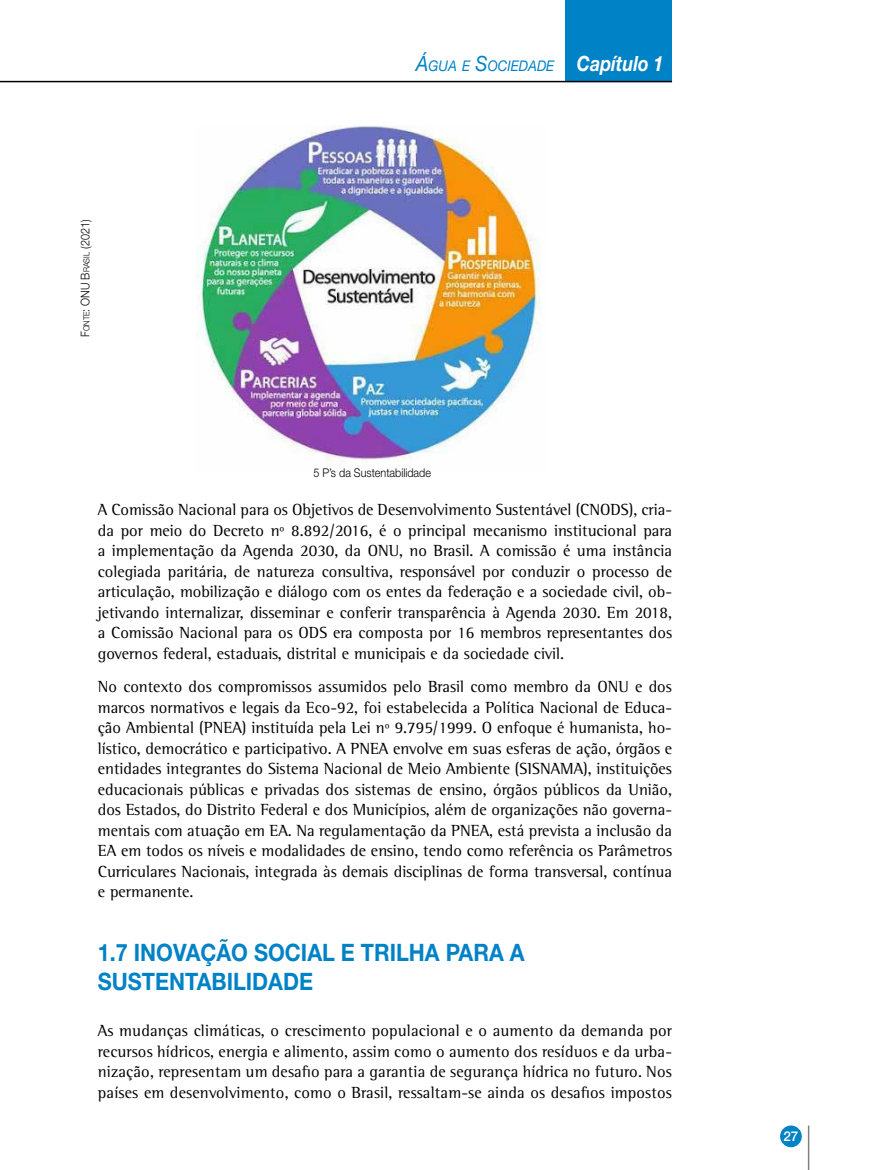
<style>
.page{position:relative;width:872px;height:1170px;background:#fff}
.page>*{position:absolute;margin:0;border:0;box-sizing:border-box;transform-origin:0 0}
.t1{font:700 24px/29.5px "Helvetica Neue LT Std";color:#0082c6;scale:.9 1}
.t2{font:16.5px/20.5px "Rotis Semi Serif";color:#000;text-align:justify}
.t3{font:italic 14.7px "Helvetica Neue LT Std";color:#0082c6;scale:.9 1}
.t4{font:500 13.5px "Helvetica Neue LT Std";color:#fff}
.t5{font:300 12px "Helvetica Neue LT Std";color:#000;scale:.9 1}
.t6{font:300 12px "Helvetica Neue LT Std";color:#000;scale:.9 1}
.s1{font-size:8.4px}
.s2{font-size:21px}
.s3{font-weight:700;font-size:21px;color:#fff}
</style>
<div class="page">
<div style="left:566px;top:0;width:106px;height:82px;background:#0082c6"></div>
<hr style="left:0;top:81px;width:672px;height:1px;background:#000">
<hr style="left:808px;top:1125px;width:1px;height:44px;background:#000">
<div style="left:781px;top:1126px;width:20px;height:20px;background:#0082c6;border-radius:50%"></div>
<div style="left:780px;top:1125px;width:21px;height:22px;border:2px solid #0082c6;border-radius:50%"></div>
<img style="left:197px;top:125px;width:344px;height:338px">
<p class="t6" style="left:78px;top:337px;width:132px;rotate:-90deg">F<span class="s1">onte</span>: ONU B<span class="s1">rasil</span> (2021)</p>
<p class="t3" style="left:416px;top:57px;width:277px"><span class="s2">Á</span>GUA E <span class="s2">S</span>OCIEDADE <span class="s3">Capítulo 1</span></p>
<p class="t5" style="left:313px;top:465px;width:132px">5 P’s da Sustentabilidade</p>
<p class="t2" style="left:98px;top:499px;width:576px">A Comissão Nacional para os Objetivos de Desenvolvimento Sustentável (CNODS), cria&shy;da por meio do Decreto nº 8.892/2016, é o principal mecanismo institucional para a implementação da Agenda 2030, da ONU, no Brasil. A comissão é uma instância colegiada paritária, de natureza consultiva, responsável por conduzir o processo de articulação, mobilização e diálogo com os entes da federação e a sociedade civil, ob&shy;jetivando internalizar, disseminar e conferir transparência à Agenda 2030. Em 2018, a Comissão Nacional para os ODS era composta por 16 membros representantes dos governos federal, estaduais, distrital e municipais e da sociedade civil.</p>
<p class="t2" style="left:98px;top:676px;width:576px">No contexto dos compromissos assumidos pelo Brasil como membro da ONU e dos marcos normativos e legais da Eco-92, foi estabelecida a Política Nacional de Educa&shy;ção Ambiental (PNEA) instituída pela Lei nº 9.795/1999. O enfoque é humanista, ho&shy;lístico, democrático e participativo. A PNEA envolve em suas esferas de ação, órgãos e entidades integrantes do Sistema Nacional de Meio Ambiente (SISNAMA), instituições educacionais públicas e privadas dos sistemas de ensino, órgãos públicos da União, dos Estados, do Distrito Federal e dos Municípios, além de organizações não governa&shy;mentais com atuação em EA. Na regulamentação da PNEA, está prevista a inclusão da EA em todos os níveis e modalidades de ensino, tendo como referência os Parâmetros Curriculares Nacionais, integrada às demais disciplinas de forma transversal, contínua e permanente.</p>
<h1 class="t1" style="left:98px;top:936px;width:476px">1.7 INOVAÇÃO SOCIAL E TRILHA PARA A<br>SUSTENTABILIDADE</h1>
<p class="t2" style="left:98px;top:1020px;width:576px">As mudanças climáticas, o crescimento populacional e o aumento da demanda por recursos hídricos, energia e alimento, assim como o aumento dos resíduos e da urba&shy;nização, representam um desafio para a garantia de segurança hídrica no futuro. Nos países em desenvolvimento, como o Brasil, ressaltam-se ainda os desafios impostos</p>
<p class="t4" style="left:783px;top:1128px;width:17px">27</p>
</div>
